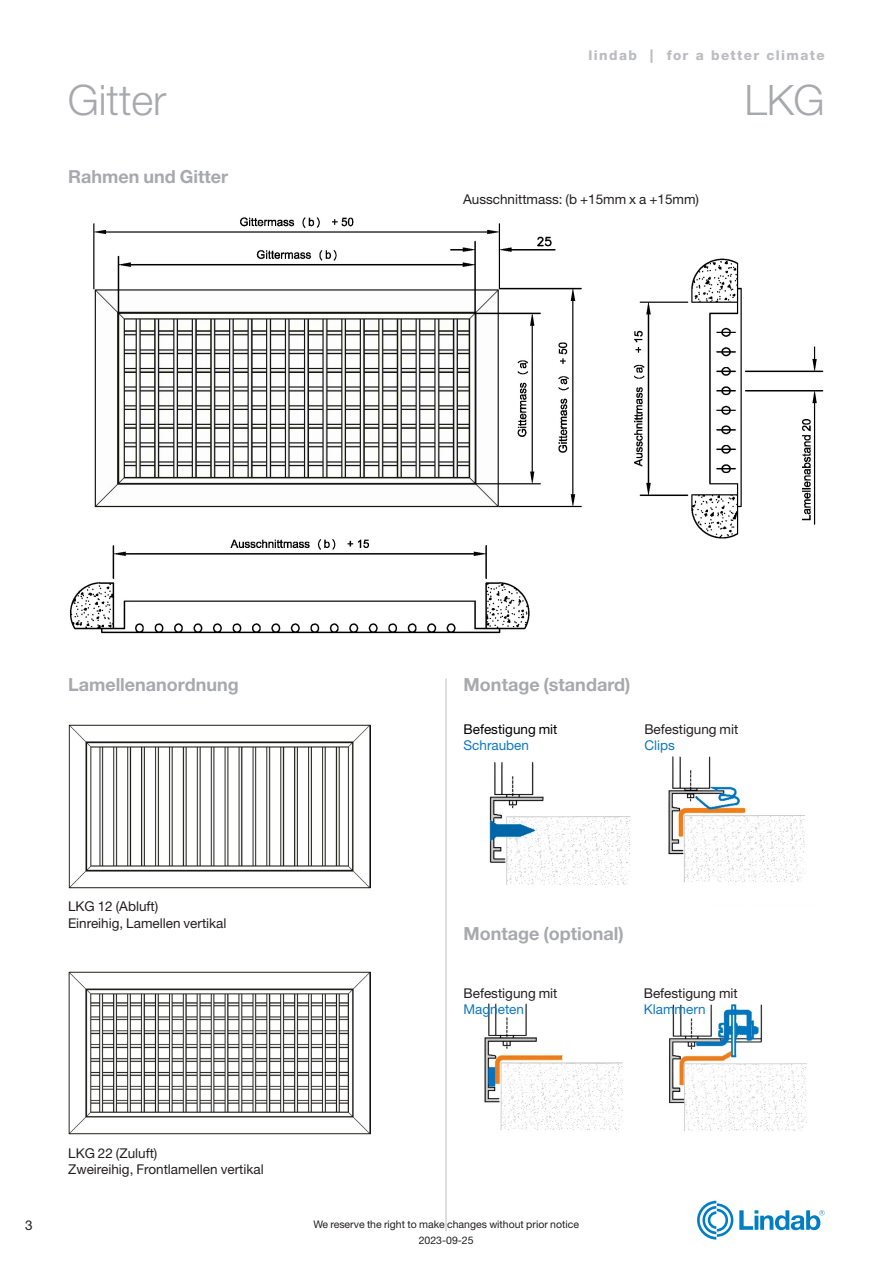
<style>
.page{position:relative;width:893px;height:1263px;background:#fff}
.page>*{position:absolute;margin:0;border:0;box-sizing:border-box;transform-origin:0 0}
.Heading1{font:300 42px "Helvetica Neue LT Pro";color:#a8a9ad}
.Product_code{font:300 42px "Helvetica Neue LT Pro";color:#a8a9ad}
.t1{font:700 18px "Helvetica Neue LT Pro";color:#a8a9ad}
.Text{font:13.5px "Helvetica Neue LT Pro";color:#231f20}
.Text-2{font:13.5px "Helvetica Neue LT Pro";color:#0e78be}
.Lindab_tag_-_grey_R{font:800 13.5px "Helvetica Neue LT Pro";letter-spacing:.1em;color:#bcbdc0}
.Text-3{font:13.5px "Helvetica Neue LT Pro";color:#000001}
.t2{font:10.5px "Helvetica Neue LT Pro";color:#231f20}
</style>
<div class="page">
<svg style="left:739px;top:1210px;width:86px;height:20px"></svg>
<svg style="left:697px;top:1201px;width:36px;height:38px"></svg>
<img style="left:70px;top:217px;width:754px;height:417px">
<img style="left:489px;top:756px;width:316px;height:129px">
<img style="left:68px;top:724px;width:303px;height:164px">
<img style="left:484px;top:1003px;width:323px;height:128px">
<img style="left:68px;top:971px;width:302px;height:163px">
<hr style="left:446px;top:678px;width:1px;height:553px;background:#bcbdc0">
<p class="Lindab_tag_-_grey_R" style="left:589px;top:48px;width:238px">lindab | for a better climate</p>
<p class="Heading1" style="left:68px;top:74px;width:100px">Gitter</p>
<p class="Product_code" style="left:745px;top:74px;width:82px">LKG</p>
<p class="t1" style="left:68px;top:165px;width:161px">Rahmen und Gitter</p>
<p class="Text" style="left:463px;top:191px;width:238px">Ausschnittmass: (b +15mm x a +15mm)</p>
<p class="t1" style="left:68px;top:673px;width:172px">Lamellenanordnung</p>
<p class="t1" style="left:464px;top:673px;width:168px">Montage (standard)</p>
<p class="Text-3" style="left:463px;top:721px;width:96px">Befestigung mit</p>
<p class="Text-2" style="left:463px;top:737px;width:67px">Schrauben</p>
<p class="Text" style="left:644px;top:721px;width:96px">Befestigung mit</p>
<p class="Text-2" style="left:644px;top:737px;width:32px">Clips</p>
<p class="Text" style="left:68px;top:898px;width:92px">LKG 12 (Abluft)</p>
<p class="Text" style="left:68px;top:915px;width:160px">Einreihig, Lamellen vertikal</p>
<p class="t1" style="left:463px;top:922px;width:162px">Montage (optional)</p>
<p class="Text" style="left:463px;top:985px;width:96px">Befestigung mit</p>
<p class="Text-2" style="left:463px;top:1001px;width:62px">Magneten</p>
<p class="Text" style="left:644px;top:985px;width:96px">Befestigung mit</p>
<p class="Text-2" style="left:644px;top:1001px;width:63px">Klammern</p>
<p class="Text" style="left:25px;top:1217px;width:9px">3</p>
<p class="Text" style="left:68px;top:1145px;width:91px">LKG 22 (Zuluft)</p>
<p class="Text" style="left:68px;top:1161px;width:197px">Zweireihig, Frontlamellen vertikal</p>
<p class="t2" style="left:313px;top:1217px;width:267px">We reserve the right to make changes without prior notice</p>
<p class="t2" style="left:419px;top:1234px;width:56px">2023-09-25</p>
</div>
